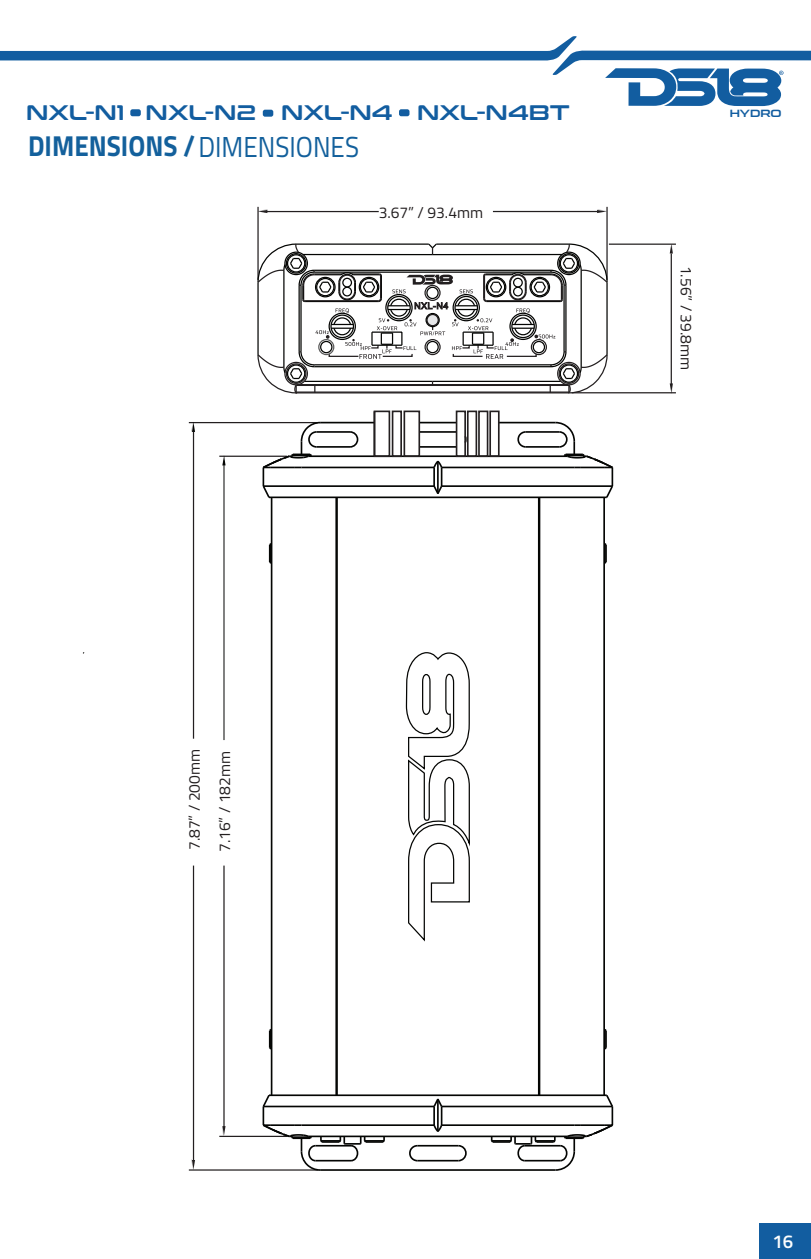
<style>
.page{position:relative;width:811px;height:1259px;background:#fff}
.page>*{position:absolute;margin:0;border:0;box-sizing:border-box;transform-origin:0 0}
.t1{font:700 28.8px "Titillium Web";color:#13609c;scale:.9 1}
.t2{font:21px "Conthrax Sb";color:#125da0;scale:1.08 1}
.t3{font:600 18.6px "Titillium Web";color:#fdfefe}
.t4{font:15.6px/30px "Titillium Web";color:#231f20}
.t5{font:10.4px "Conthrax Sb";color:#125da0;scale:1.08 1}
.s1{font-weight:400}
</style>
<div class="page">
<div style="left:759px;top:1223px;width:52px;height:36px;background:#125da0"></div>
<hr style="left:606px;top:207px;width:2px;height:73px;background:#231f20">
<hr style="left:257px;top:207px;width:2px;height:73px;background:#231f20">
<hr style="left:493px;top:211px;width:105px;height:1px;background:#231f20">
<hr style="left:264px;top:211px;width:115px;height:1px;background:#231f20">
<svg style="left:597px;top:210px;width:9px;height:3px"></svg>
<svg style="left:258px;top:210px;width:9px;height:3px"></svg>
<hr style="left:609px;top:243px;width:67px;height:2px;background:#231f20">
<hr style="left:572px;top:392px;width:104px;height:1px;background:#231f20">
<hr style="left:671px;top:253px;width:1px;height:131px;background:#231f20">
<svg style="left:670px;top:244px;width:3px;height:9px"></svg>
<svg style="left:670px;top:383px;width:3px;height:11px"></svg>
<hr style="left:219px;top:1135px;width:68px;height:2px;background:#231f20">
<hr style="left:219px;top:455px;width:68px;height:2px;background:#231f20">
<hr style="left:223px;top:865px;width:2px;height:262px;background:#231f20">
<hr style="left:223px;top:460px;width:1px;height:280px;background:#040503">
<svg style="left:222px;top:1126px;width:4px;height:9px"></svg>
<svg style="left:222px;top:455px;width:4px;height:10px"></svg>
<hr style="left:189px;top:1169px;width:129px;height:1px;background:#231f20">
<hr style="left:189px;top:422px;width:129px;height:1px;background:#231f20">
<hr style="left:193px;top:865px;width:1px;height:295px;background:#231f20">
<hr style="left:193px;top:432px;width:1px;height:306px;background:#231f20">
<svg style="left:192px;top:1160px;width:3px;height:9px"></svg>
<svg style="left:192px;top:423px;width:3px;height:9px"></svg>
<svg style="left:405px;top:652px;width:65px;height:290px"></svg>
<hr style="left:320px;top:1169px;width:235px;height:1px;background:#040503">
<hr style="left:308px;top:1135px;width:259px;height:2px;background:#040503">
<hr style="left:301px;top:1124px;width:133px;height:2px;background:#040503">
<hr style="left:442px;top:1124px;width:132px;height:2px;background:#040503">
<hr style="left:442px;top:1105px;width:170px;height:2px;background:#040503">
<hr style="left:263px;top:1105px;width:171px;height:2px;background:#040503">
<hr style="left:269px;top:1094px;width:338px;height:2px;background:#040503">
<hr style="left:603px;top:497px;width:2px;height:598px;background:#040503">
<hr style="left:539px;top:497px;width:1px;height:598px;background:#040503">
<hr style="left:538px;top:497px;width:1px;height:598px;background:#040503">
<svg style="left:603px;top:1027px;width:4px;height:24px"></svg>
<hr style="left:336px;top:497px;width:2px;height:598px;background:#040503">
<hr style="left:335px;top:497px;width:2px;height:598px;background:#040503">
<hr style="left:271px;top:497px;width:1px;height:598px;background:#040503">
<svg style="left:268px;top:1027px;width:5px;height:24px"></svg>
<hr style="left:269px;top:496px;width:338px;height:2px;background:#040503">
<svg style="left:603px;top:541px;width:4px;height:24px"></svg>
<svg style="left:268px;top:541px;width:5px;height:24px"></svg>
<hr style="left:263px;top:485px;width:171px;height:2px;background:#040503">
<hr style="left:442px;top:485px;width:170px;height:2px;background:#040503">
<hr style="left:301px;top:466px;width:133px;height:2px;background:#040503">
<hr style="left:442px;top:466px;width:132px;height:2px;background:#040503">
<hr style="left:308px;top:455px;width:259px;height:2px;background:#040503">
<hr style="left:526px;top:446px;width:33px;height:2px;background:#040503">
<hr style="left:419px;top:446px;width:37px;height:2px;background:#040503">
<hr style="left:316px;top:446px;width:34px;height:2px;background:#040503">
<hr style="left:316px;top:431px;width:34px;height:2px;background:#040503">
<hr style="left:419px;top:431px;width:37px;height:2px;background:#040503">
<hr style="left:526px;top:431px;width:33px;height:2px;background:#040503">
<hr style="left:320px;top:422px;width:54px;height:1px;background:#040503">
<hr style="left:419px;top:422px;width:37px;height:1px;background:#040503">
<hr style="left:499px;top:422px;width:56px;height:1px;background:#040503">
<hr style="left:417px;top:1159px;width:41px;height:2px;background:#040503">
<hr style="left:417px;top:1145px;width:41px;height:1px;background:#040503">
<svg style="left:457px;top:1144px;width:10px;height:18px"></svg>
<svg style="left:409px;top:1144px;width:10px;height:18px"></svg>
<svg style="left:517px;top:431px;width:10px;height:17px"></svg>
<svg style="left:348px;top:431px;width:11px;height:17px"></svg>
<svg style="left:489px;top:1093px;width:125px;height:78px"></svg>
<svg style="left:554px;top:421px;width:60px;height:78px"></svg>
<svg style="left:432px;top:1096px;width:12px;height:36px"></svg>
<svg style="left:432px;top:460px;width:12px;height:34px"></svg>
<svg style="left:261px;top:1093px;width:125px;height:78px"></svg>
<svg style="left:261px;top:421px;width:61px;height:78px"></svg>
<div style="left:374px;top:410px;width:16px;height:47px;border:2px solid #231f20"></div>
<div style="left:403px;top:410px;width:17px;height:47px;border:2px solid #231f20"></div>
<div style="left:392px;top:410px;width:10px;height:47px;border:2px solid #231f20"></div>
<div style="left:456px;top:410px;width:10px;height:47px;border:2px solid #231f20"></div>
<div style="left:467px;top:410px;width:10px;height:47px;border:2px solid #231f20"></div>
<div style="left:478px;top:410px;width:10px;height:47px;border:2px solid #231f20"></div>
<div style="left:489px;top:410px;width:11px;height:47px;border:2px solid #231f20"></div>
<svg style="left:257px;top:242px;width:352px;height:152px"></svg>
<div style="left:130px;top:109px;width:11px;height:7px;background:#125da0;border-radius:2px"></div>
<div style="left:263px;top:110px;width:10px;height:7px;background:#125da0;border-radius:2px"></div>
<div style="left:399px;top:109px;width:10px;height:7px;background:#125da0;border-radius:2px"></div>
<svg style="left:0;top:36px;width:811px;height:70px"></svg>
<h2 class="t2" style="left:26px;top:97px;width:505px">NXL-N1 NXL-N2 NXL-N4 NXL-N4BT</h2>
<p class="t5" style="left:730px;top:106px;width:50px">HYDRO</p>
<h1 class="t1" style="left:28px;top:124px;width:369px">DIMENSIONS / <span class="s1">DIMENSIONES</span></h1>
<p class="t4" style="left:379px;top:197px;width:106px">3.67” / 93.4mm</p>
<p class="t4" style="left:179px;top:852px;width:105px;rotate:-90deg">7.87” / 200mm<br>7.16” / 182mm</p>
<p class="t4" style="left:702px;top:266px;width:106px;rotate:90deg">1.56” / 39.8mm</p>
<p class="t3" style="left:772px;top:1227px;width:22px">16</p>
</div>
